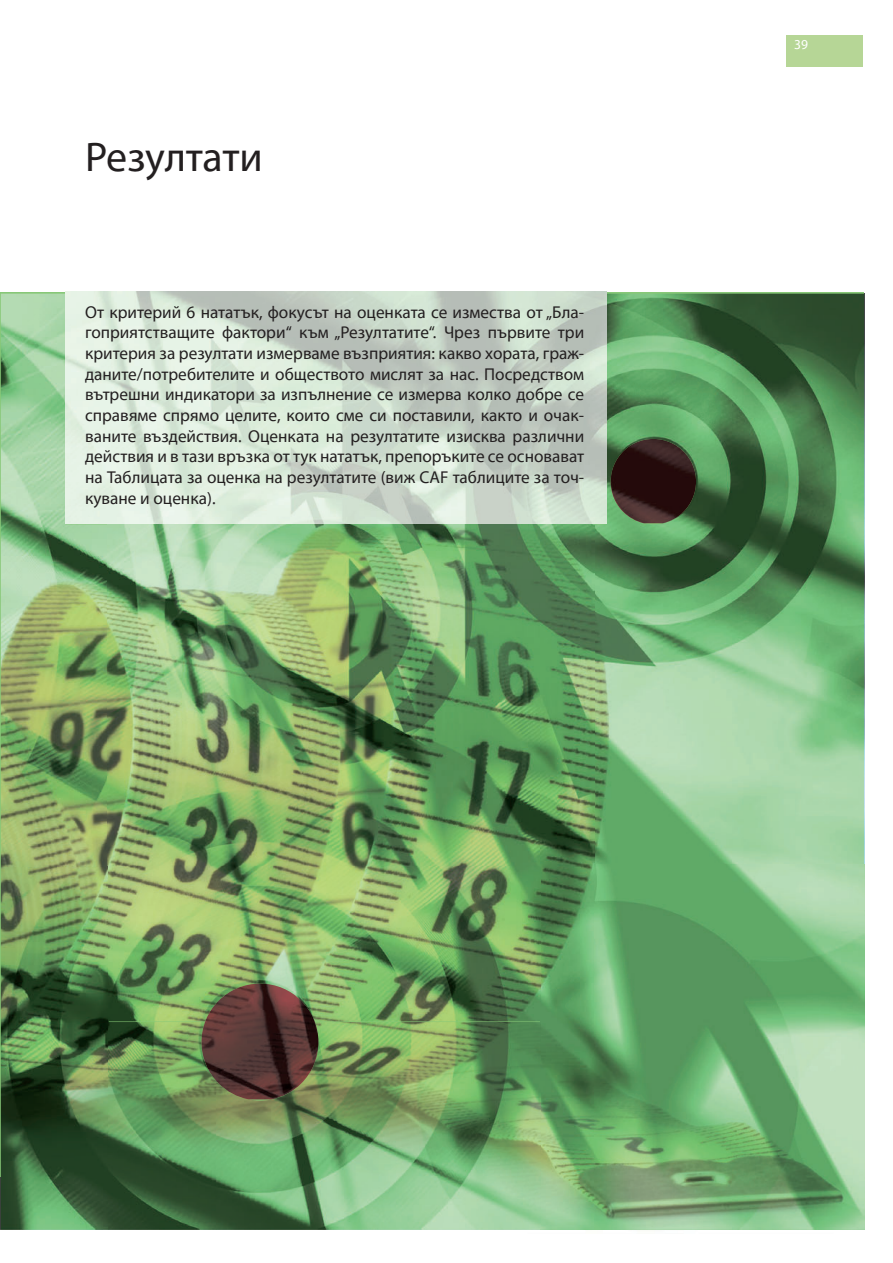
<style>
.page{position:relative;width:893px;height:1263px;background:#fff}
.page>*{position:absolute;margin:0;border:0;box-sizing:border-box;transform-origin:0 0}
.t1{font:42px "Myriad Pro";letter-spacing:-.005em;color:#231f20}
.t2{font:17.25px/20.7px "Myriad Pro";color:#231f20;text-align:justify}
.t3{font:13.5px "Myriad Pro";color:#fff}
</style>
<div class="page">
<img style="left:864px;top:294px;width:1px;height:570px">
<img style="left:1px;top:294px;width:108px;height:936px">
<img style="left:594px;top:294px;width:270px;height:570px">
<img style="left:108px;top:524px;width:432px;height:497px">
<img style="left:540px;top:524px;width:55px;height:706px">
<img style="left:594px;top:864px;width:271px;height:366px">
<img style="left:108px;top:1022px;width:108px;height:208px">
<img style="left:271px;top:1022px;width:270px;height:208px">
<img style="left:216px;top:1099px;width:55px;height:131px">
<img style="left:201px;top:983px;width:117px;height:116px">
<img style="left:611px;top:439px;width:85px;height:84px">
<img style="left:65px;top:292px;width:541px;height:231px">
<div style="left:787px;top:35px;width:76px;height:31px;background:#b6d696"></div>
<h1 class="t1" style="left:85px;top:131px;width:179px">Резултати</h1>
<p class="t2" style="left:85px;top:301px;width:501px">От критерий 6 нататък, фокусът на оценката се измества от „Бла&shy;гоприятстващите фактори“ към „Резултатите“. Чрез първите три критерия за резултати измерваме възприятия: какво хората, граж&shy;даните/потребителите и обществото мислят за нас. Посредством вътрешни индикатори за изпълнение се измерва колко добре се справяме спрямо целите, които сме си поставили, както и очак&shy;ваните въздействия. Оценката на резултатите изисква различни действия и в тази връзка от тук нататък, препоръките се основават на Таблицата за оценка на резултатите (виж CAF таблиците за точ&shy;куване и оценка).</p>
<p class="t3" style="left:794px;top:36px;width:15px">39</p>
</div>
